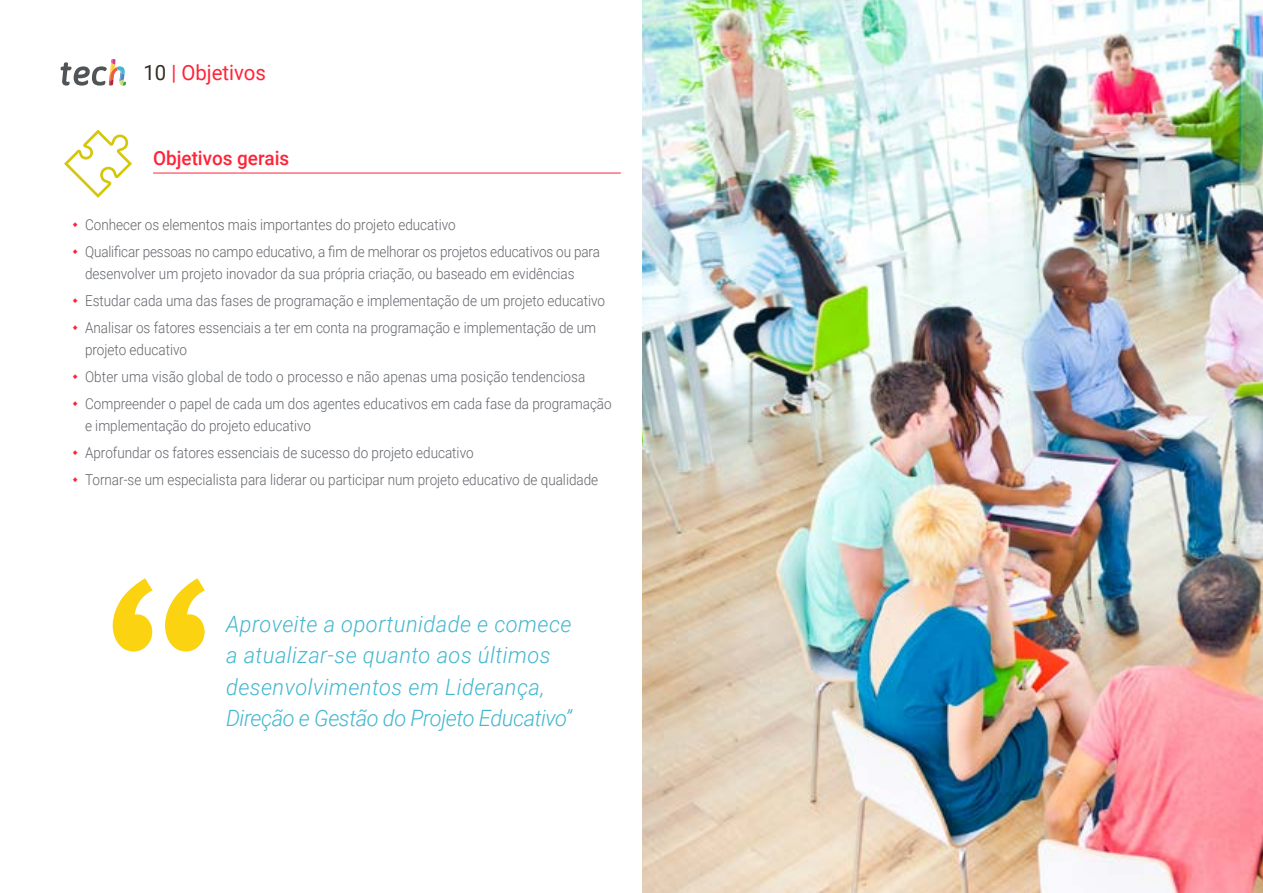
<style>
.page{position:relative;width:1263px;height:893px;background:#fff}
.page>*{position:absolute;margin:0;border:0;box-sizing:border-box;transform-origin:0 0}
.t1{font:italic 300 22.5px/31.5px "Roboto";letter-spacing:.02em;color:#43b7cf}
.t2{font:21px "Roboto";color:#ff2438}
.t3{font:500 19.5px "Roboto";color:#ff2438}
.t4{font:300 15px/26.7px "Roboto";color:#61646a;scale:.9 1}
.s1{color:#312e20}
</style>
<div class="page">
<img style="left:642px;top:0;width:621px;height:893px">
<hr style="left:153px;top:173px;width:468px;height:1px;background:#ff2438">
<svg style="left:64px;top:130px;width:68px;height:68px"></svg>
<svg style="left:61px;top:59px;width:65px;height:27px"></svg>
<svg style="left:113px;top:578px;width:92px;height:73px"></svg>
<h2 class="t2" style="left:144px;top:57px;width:124px"><span class="s1">10</span> | Objetivos</h2>
<h3 class="t3" style="left:153px;top:144px;width:138px">Objetivos gerais</h3>
<p class="t4" style="left:85px;top:211px;width:574px">Conhecer os elementos mais importantes do projeto educativo<br>Qualificar pessoas no campo educativo, a fim de melhorar os projetos educativos ou para</p>
<p class="t4" style="left:85px;top:260px;width:579px">desenvolver um projeto inovador da sua própria criação, ou baseado em evidências<br>Estudar cada uma das fases de programação e implementação de um projeto educativo<br>Analisar os fatores essenciais a ter em conta na programação e implementação de um</p>
<p class="t4" style="left:85px;top:336px;width:587px">projeto educativo<br>Obter uma visão global de todo o processo e não apenas uma posição tendenciosa<br>Compreender o papel de cada um dos agentes educativos em cada fase da programação</p>
<p class="t4" style="left:85px;top:412px;width:572px">e implementação do projeto educativo<br>Aprofundar os fatores essenciais de sucesso do projeto educativo<br>Tornar-se um especialista para liderar ou participar num projeto educativo de qualidade</p>
<h1 class="t1" style="left:226px;top:607px;width:347px">Aproveite a oportunidade e comece a atualizar-se quanto aos últimos desenvolvimentos em Liderança, Direção e Gestão do Projeto Educativo”</h1>
</div>
